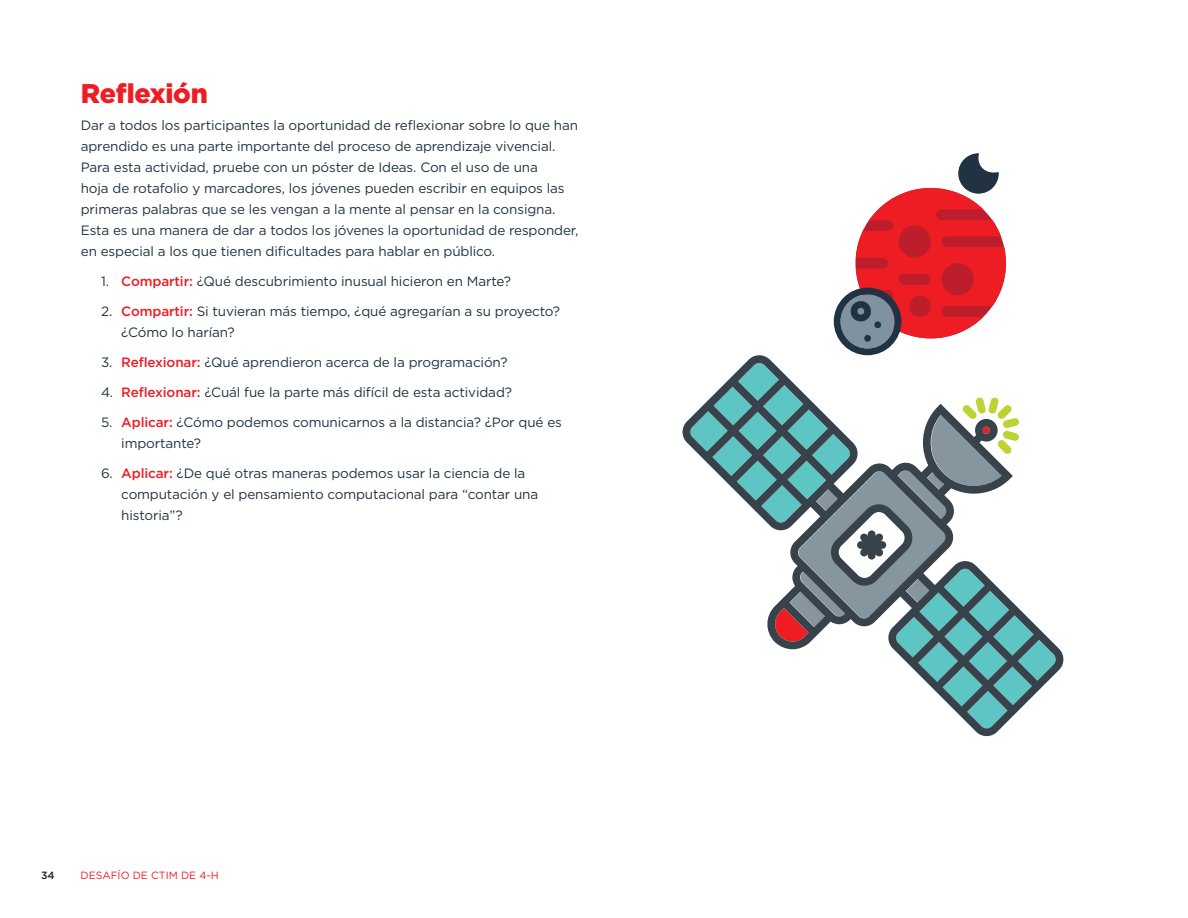
<style>
.page{position:relative;width:1188px;height:918px;background:#fff}
.page>*{position:absolute;margin:0;border:0;box-sizing:border-box;transform-origin:0 0}
.t1{font:900 27px "Gotham";letter-spacing:-.01em;color:#ee1d23}
.t2{font:13.5px/21px "Gotham";letter-spacing:-.01em;color:#213242}
.t3{font:10.5px "Gotham";color:#ee1d23}
.t4{font:500 10.5px "Gotham";color:#231f20}
.s1{font-weight:500;color:#ee1d23}
</style>
<div class="page">
<svg style="left:683px;top:355px;width:381px;height:381px"></svg>
<svg style="left:790px;top:397px;width:229px;height:230px"></svg>
<svg style="left:834px;top:153px;width:172px;height:202px"></svg>
<p class="t1" style="left:81px;top:74px;width:129px">Reflexión</p>
<p class="t2" style="left:81px;top:115px;width:499px">Dar a todos los participantes la oportunidad de reflexionar sobre lo que han aprendido es una parte importante del proceso de aprendizaje vivencial.<br>Para esta actividad, pruebe con un póster de Ideas. Con el uso de una<br>hoja de rotafolio y marcadores, los jóvenes pueden escribir en equipos las primeras palabras que se les vengan a la mente al pensar en la consigna.<br>Esta es una manera de dar a todos los jóvenes la oportunidad de responder, en especial a los que tienen dificultades para hablar en público.</p>
<p class="t2" style="left:101px;top:271px;width:412px">1. <span class="s1">Compartir:</span> ¿Qué descubrimiento inusual hicieron en Marte?</p>
<p class="t2" style="left:121px;top:301px;width:440px;text-indent:-20px">2. <span class="s1">Compartir:</span> Si tuvieran más tiempo, ¿qué agregarían a su proyecto? ¿Cómo lo harían?</p>
<p class="t2" style="left:101px;top:352px;width:408px">3. <span class="s1">Reflexionar:</span> ¿Qué aprendieron acerca de la programación?</p>
<p class="t2" style="left:101px;top:382px;width:413px">4. <span class="s1">Reflexionar:</span> ¿Cuál fue la parte más difícil de esta actividad?</p>
<p class="t2" style="left:121px;top:412px;width:442px;text-indent:-20px">5. <span class="s1">Aplicar:</span> ¿Cómo podemos comunicarnos a la distancia? ¿Por qué es importante?</p>
<p class="t2" style="left:121px;top:463px;width:418px;text-indent:-20px">6. <span class="s1">Aplicar:</span> ¿De qué otras maneras podemos usar la ciencia de la computación y el pensamiento computacional para “contar una historia”?</p>
<p class="t4" style="left:41px;top:868px;width:15px">34</p>
<p class="t3" style="left:81px;top:868px;width:140px">DESAFÍO DE CTIM DE 4-H</p>
</div>
